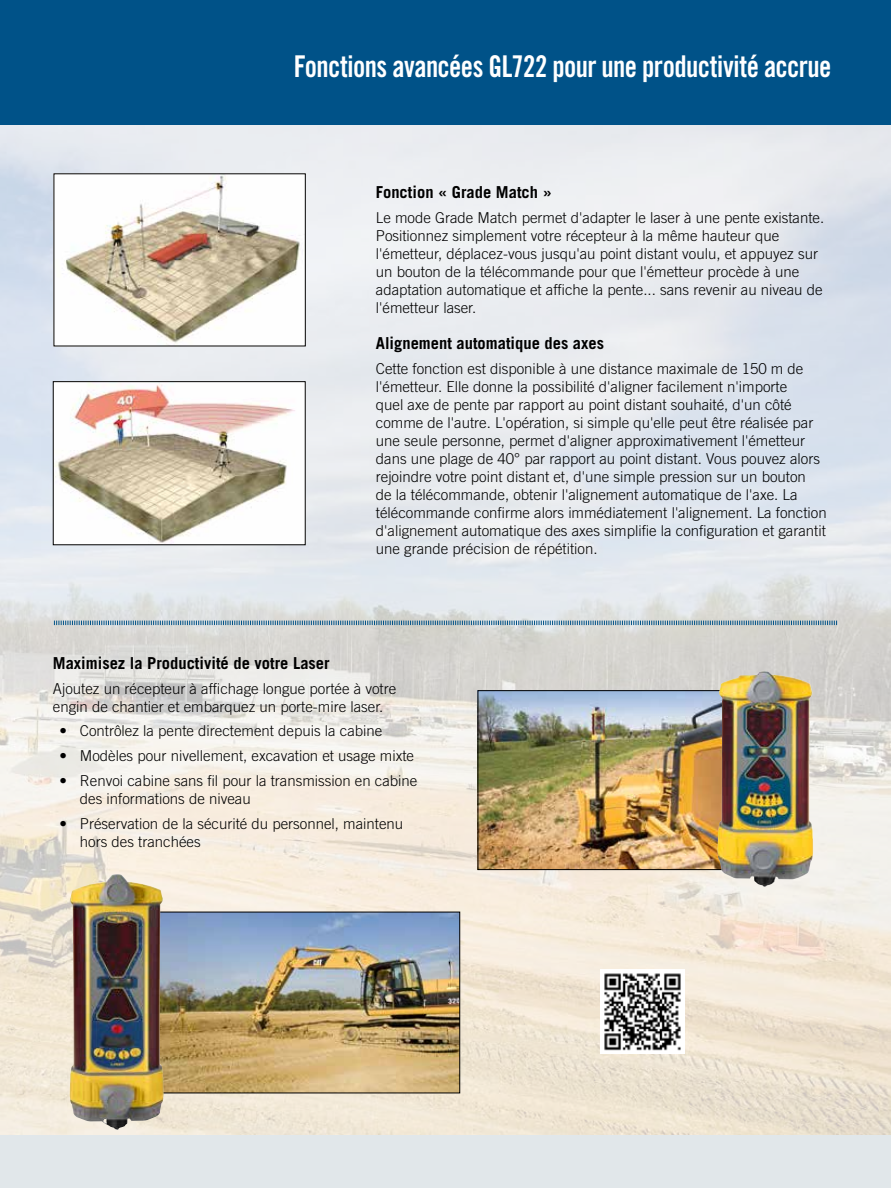
<style>
.page{position:relative;width:891px;height:1188px;background:#fff}
.page>*{position:absolute;margin:0;border:0;box-sizing:border-box;transform-origin:0 0}
.t1{font:30px "Trade Gothic LT Std Bd Cn 20";letter-spacing:-.02em;color:#fff;scale:.92 1}
.t2{font:700 16.5px "Trade Gothic LT Std";color:#000}
.t3{font:300 15px/18px "Trade Gothic LT Std";color:#000}
</style>
<div class="page">
<img style="left:0;top:125px;width:891px;height:1010px">
<div style="left:0;top:1135px;width:891px;height:53px;background:#e1e7ea"></div>
<div style="left:0;top:0;width:891px;height:125px;background:#005288"></div>
<img style="left:55px;top:383px;width:249px;height:160px">
<div style="left:53px;top:381px;width:253px;height:164px;border:1px solid #000"></div>
<img style="left:56px;top:175px;width:248px;height:169px">
<svg style="left:54px;top:620px;width:783px;height:6px;background:#90abbb"></svg>
<img style="left:600px;top:969px;width:84px;height:84px">
<img style="left:480px;top:692px;width:237px;height:176px">
<div style="left:478px;top:690px;width:270px;height:180px;border:1px solid #000"></div>
<img style="left:717px;top:671px;width:96px;height:216px">
<img style="left:164px;top:914px;width:294px;height:177px">
<img style="left:70px;top:874px;width:94px;height:256px">
<h1 class="t1" style="left:294px;top:48px;width:586px">Fonctions avancées GL722 pour une productivité accrue</h1>
<p class="t2" style="left:376px;top:182px;width:178px">Fonction « Grade Match »</p>
<p class="t3" style="left:376px;top:208px;width:450px">Le mode Grade Match permet d'adapter le laser à une pente existante.<br>Positionnez simplement votre récepteur à la même hauteur que l'émetteur, déplacez-vous jusqu'au point distant voulu, et appuyez sur un bouton de la télécommande pour que l'émetteur procède à une adaptation automatique et affiche la pente... sans revenir au niveau de l'émetteur laser.</p>
<p class="t2" style="left:376px;top:333px;width:230px">Alignement automatique des axes</p>
<p class="t3" style="left:376px;top:360px;width:452px">Cette fonction est disponible à une distance maximale de 150 m de l'émetteur. Elle donne la possibilité d'aligner facilement n'importe<br>quel axe de pente par rapport au point distant souhaité, d'un côté comme de l'autre. L'opération, si simple qu'elle peut être réalisée par une seule personne, permet d'aligner approximativement l'émetteur dans une plage de 40° par rapport au point distant. Vous pouvez alors rejoindre votre point distant et, d'une simple pression sur un bouton<br>de la télécommande, obtenir l'alignement automatique de l'axe. La télécommande confirme alors immédiatement l'alignement. La fonction d'alignement automatique des axes simplifie la configuration et garantit une grande précision de répétition.</p>
<p class="t2" style="left:53px;top:653px;width:278px">Maximisez la Productivité de votre Laser</p>
<p class="t3" style="left:53px;top:679px;width:345px">Ajoutez un récepteur à affichage longue portée à votre engin de chantier et embarquez un porte-mire laser.</p>
<p class="t3" style="left:60px;top:722px;width:324px">• Contrôlez la pente directement depuis la cabine</p>
<p class="t3" style="left:60px;top:747px;width:356px">• Modèles pour nivellement, excavation et usage mixte</p>
<p class="t3" style="left:80px;top:771px;width:339px;text-indent:-20px">• Renvoi cabine sans fil pour la transmission en cabine des informations de niveau</p>
<p class="t3" style="left:80px;top:814px;width:325px;text-indent:-20px">• Préservation de la sécurité du personnel, maintenu hors des tranchées</p>
</div>
